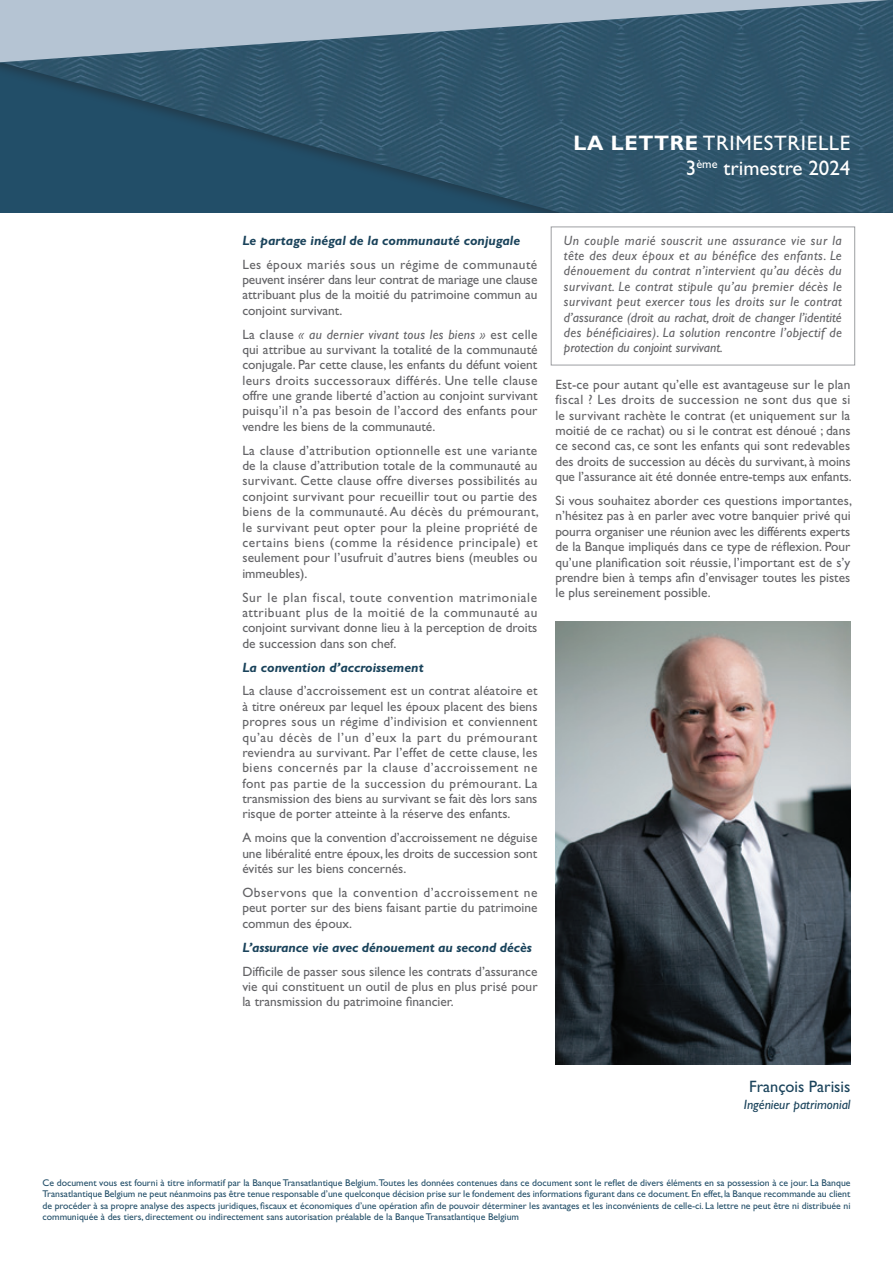
<style>
.page{position:relative;width:893px;height:1263px;background:#fff}
.page>*{position:absolute;margin:0;border:0;box-sizing:border-box;transform-origin:0 0}
.t1{font:21px/25.2px "Gill Sans Std";letter-spacing:.035em;color:#fff;text-align:right}
.t2{font:16.5px "Gill Sans Std";color:#1a435b}
.t3{font:13.5px/15.5px "Gill Sans Std";color:#636366;text-align:justify}
.t4{font:italic 13.5px/15.5px "Gill Sans Std";color:#636366;text-align:justify}
.t5{font:italic 700 13.5px "Gill Sans Std";color:#1a435b}
.t6{font:italic 13.5px "Gill Sans Std";color:#1a435b}
.t7{font:9.75px/11.2px "Gill Sans Std";color:#224e68;text-align:justify}
.s1{font-weight:700}
.s2{font-style:italic}
</style>
<div class="page">
<div style="left:551px;top:227px;width:304px;height:138px;border:1px solid #9d9fa2"></div>
<img style="left:555px;top:621px;width:295px;height:443px">
<img style="left:0;top:62px;width:893px;height:151px">
<svg style="left:0;top:0;width:872px;height:62px;fill:#b5c4d3"></svg>
<svg style="left:872px;top:0;width:21px;height:64px"></svg>
<h1 class="t1" style="left:573px;top:131px;width:278px"><span class="s1">LA LETTRE</span> TRIMESTRIELLE<br>3<sup>ème</sup> trimestre 2024</h1>
<p class="t5" style="left:242px;top:232px;width:279px">Le partage inégal de la communauté conjugale</p>
<p class="t3" style="left:242px;top:256px;width:297px">Les époux mariés sous un régime de communauté peuvent insérer dans leur contrat de mariage une clause attribuant plus de la moitié du patrimoine commun au conjoint survivant.</p>
<p class="t3" style="left:242px;top:326px;width:297px">La clause <span class="s2">« au dernier vivant tous les biens »</span> est celle qui attribue au survivant la totalité de la communauté conjugale. Par cette clause, les enfants du défunt voient leurs droits successoraux différés. Une telle clause offre une grande liberté d’action au conjoint survivant puisqu’il n’a pas besoin de l’accord des enfants pour vendre les biens de la communauté.</p>
<p class="t3" style="left:242px;top:442px;width:298px">La clause d’attribution optionnelle est une variante de la clause d’attribution totale de la communauté au survivant. Cette clause offre diverses possibilités au conjoint survivant pour recueillir tout ou partie des biens de la communauté. Au décès du prémourant, le survivant peut opter pour la pleine propriété de certains biens (comme la résidence principale) et seulement pour l’usufruit d’autres biens (meubles ou immeubles).</p>
<p class="t3" style="left:242px;top:589px;width:297px">Sur le plan fiscal, toute convention matrimoniale attribuant plus de la moitié de la communauté au conjoint survivant donne lieu à la perception de droits de succession dans son chef.</p>
<p class="t5" style="left:242px;top:659px;width:183px">La convention d’accroissement</p>
<p class="t3" style="left:242px;top:683px;width:297px">La clause d’accroissement est un contrat aléatoire et à titre onéreux par lequel les époux placent des biens propres sous un régime d’indivision et conviennent qu’au décès de l’un d’eux la part du prémourant reviendra au survivant. Par l’effet de cette clause, les biens concernés par la clause d’accroissement ne font pas partie de la succession du prémourant. La transmission des biens au survivant se fait dès lors sans risque de porter atteinte à la réserve des enfants.</p>
<p class="t3" style="left:242px;top:830px;width:297px">A moins que la convention d’accroissement ne déguise une libéralité entre époux, les droits de succession sont évités sur les biens concernés.</p>
<p class="t3" style="left:242px;top:885px;width:297px">Observons que la convention d’accroissement ne peut porter sur des biens faisant partie du patrimoine commun des époux.</p>
<p class="t5" style="left:242px;top:939px;width:291px">L’assurance vie avec dénouement au second décès</p>
<p class="t3" style="left:242px;top:963px;width:297px">Difficile de passer sous silence les contrats d’assurance vie qui constituent un outil de plus en plus prisé pour la transmission du patrimoine financier.</p>
<p class="t4" style="left:564px;top:232px;width:280px">Un couple marié souscrit une assurance vie sur la tête des deux époux et au bénéfice des enfants. Le dénouement du contrat n’intervient qu’au décès du survivant. Le contrat stipule qu’au premier décès le survivant peut exercer tous les droits sur le contrat d’assurance (droit au rachat, droit de changer l’identité des bénéficiaires). La solution rencontre l’objectif de protection du conjoint survivant.</p>
<p class="t3" style="left:555px;top:377px;width:298px">Est-ce pour autant qu’elle est avantageuse sur le plan fiscal ? Les droits de succession ne sont dus que si le survivant rachète le contrat (et uniquement sur la moitié de ce rachat) ou si le contrat est dénoué ; dans ce second cas, ce sont les enfants qui sont redevables des droits de succession au décès du survivant, à moins que l’assurance ait été donnée entre-temps aux enfants.</p>
<p class="t3" style="left:555px;top:493px;width:298px;text-align:left">Si vous souhaitez aborder ces questions importantes, n’hésitez pas à en parler avec votre banquier privé qui pourra organiser une réunion avec les différents experts de la Banque impliqués dans ce type de réflexion. Pour qu’une planification soit réussie, l’important est de s’y prendre bien à temps afin d’envisager toutes les pistes le plus sereinement possible.</p>
<p class="t2" style="left:749px;top:1077px;width:103px">François Parisis</p>
<p class="t6" style="left:744px;top:1096px;width:108px">Ingénieur patrimonial</p>
<p class="t7" style="left:43px;top:1177px;width:809px">Ce document vous est fourni à titre informatif par la Banque Transatlantique Belgium.Toutes les données contenues dans ce document sont le reflet de divers éléments en sa possession à ce jour. La Banque Transatlantique Belgium ne peut néanmoins pas être tenue responsable d’une quelconque décision prise sur le fondement des informations figurant dans ce document. En effet, la Banque recommande au client de procéder à sa propre analyse des aspects juridiques, fiscaux et économiques d’une opération afin de pouvoir déterminer les avantages et les inconvénients de celle-ci. La lettre ne peut être ni distribuée ni communiquée à des tiers, directement ou indirectement sans autorisation préalable de la Banque Transatlantique Belgium</p>
</div>
